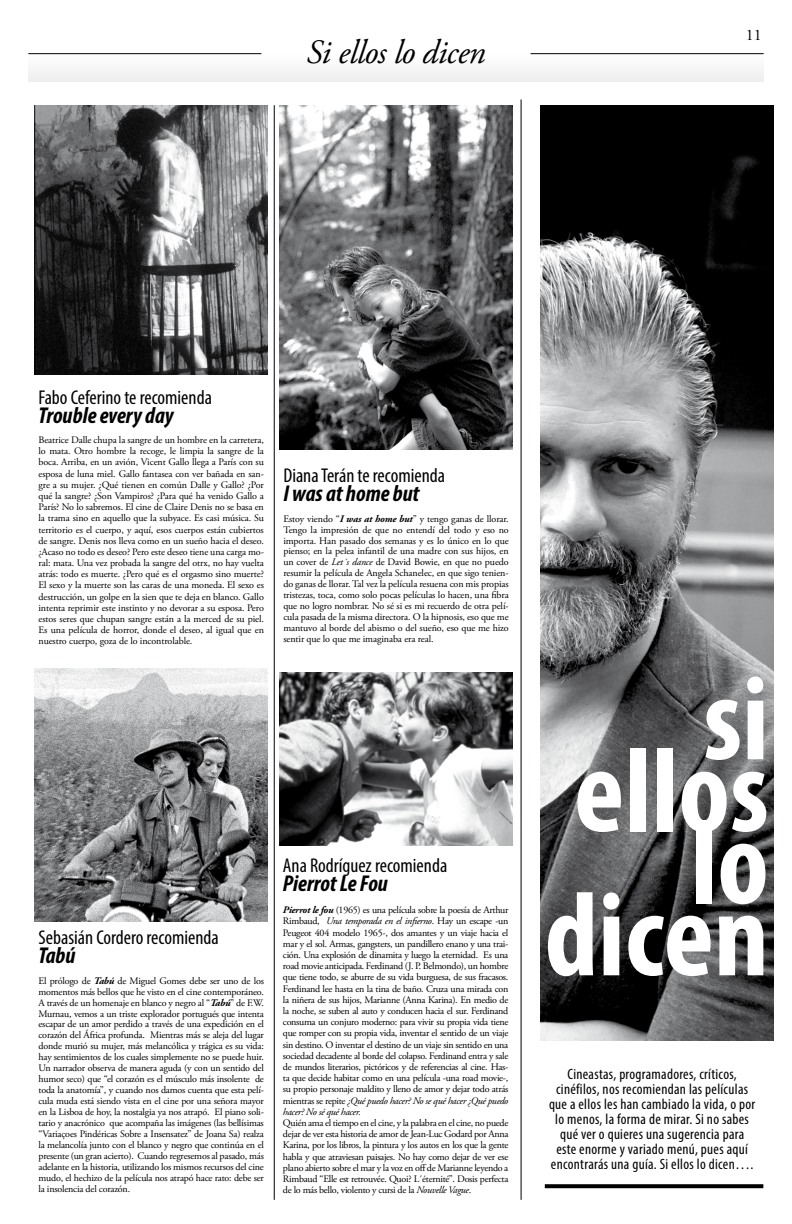
<style>
.page{position:relative;width:792px;height:1224px;background:#fff}
.page>*{position:absolute;margin:0;border:0;box-sizing:border-box;transform-origin:0 0}
.t1{font:700 condensed 120px "Myriad Pro";color:#fff}
.t2{font:italic 34px "Adobe Garamond Pro";letter-spacing:-.02em;color:#000}
.t3{font:italic 700 condensed 23px "Myriad Pro";color:#000}
.t4{font:condensed 20px "Myriad Pro";color:#000}
.t5{font:16px "Adobe Garamond Pro";color:#000}
.t6{font:condensed 15px/15px "Myriad Pro";letter-spacing:.02em;color:#000;text-align:center}
.t7{font:10px/11.2px "Adobe Garamond Pro";letter-spacing:-.02em;color:#000;text-align:justify}
.s1{font-weight:700;font-style:italic}
.s2{font-style:italic}
</style>
<div class="page">
<div style="left:28px;top:54px;width:736px;height:28px;background:#f6f7f7"></div>
<hr style="left:28px;top:53px;width:233px;height:1px;background:#000">
<hr style="left:531px;top:53px;width:233px;height:1px;background:#000">
<svg style="left:545px;top:1184px;width:218px;height:4px"></svg>
<hr style="left:274px;top:105px;width:1px;height:1095px;background:#000">
<hr style="left:521px;top:100px;width:1px;height:1100px;background:#000">
<img style="left:35px;top:668px;width:233px;height:253px">
<img style="left:279px;top:673px;width:233px;height:172px">
<img style="left:35px;top:105px;width:233px;height:270px">
<img style="left:279px;top:105px;width:233px;height:344px">
<img style="left:540px;top:105px;width:234px;height:935px">
<h2 class="t2" style="left:307px;top:32px;width:180px">Si ellos lo dicen</h2>
<h3 class="t5" style="left:746px;top:25px;width:17px">11</h3>
<h3 class="t4" style="left:39px;top:385px;width:175px">Fabo Ceferino te recomienda</h3>
<h3 class="t3" style="left:39px;top:401px;width:137px">Trouble every day</h3>
<p class="t7" style="left:39px;top:434px;width:227px">Beatrice Dalle chupa la sangre de un hombre en la carretera, lo mata. Otro hombre la recoge, le limpia la sangre de la boca. Arriba, en un avión, Vicent Gallo llega a París con su esposa de luna miel. Gallo fantasea con ver bañada en san&shy;gre a su mujer. ¿Qué tienen en común Dalle y Gallo? ¿Por qué la sangre? ¿Son Vampiros? ¿Para qué ha venido Gallo a París? No lo sabremos. El cine de Claire Denis no se basa en la trama sino en aquello que la subyace. Es casi música. Su territorio es el cuerpo, y aquí, esos cuerpos están cubiertos de sangre. Denis nos lleva como en un sueño hacia el deseo. ¿Acaso no todo es deseo? Pero este deseo tiene una carga mo&shy;ral: mata. Una vez probada la sangre del otrx, no hay vuelta atrás: todo es muerte. ¿Pero qué es el orgasmo sino muerte?<br>El sexo y la muerte son las caras de una moneda. El sexo es destrucción, un golpe en la sien que te deja en blanco. Gallo intenta reprimir este instinto y no devorar a su esposa. Pero estos seres que chupan sangre están a la merced de su piel.<br>Es una película de horror, donde el deseo, al igual que en nuestro cuerpo, goza de lo incontrolable.</p>
<h3 class="t4" style="left:283px;top:463px;width:163px">Diana Terán te recomienda</h3>
<h3 class="t3" style="left:283px;top:479px;width:138px">I was at home but</h3>
<p class="t7" style="left:283px;top:513px;width:227px;line-height:10.9px">Estoy viendo “<span class="s1">I was at home but</span>” y tengo ganas de llorar.<br>Tengo la impresión de que no entendí del todo y eso no importa. Han pasado dos semanas y es lo único en lo que pienso; en la pelea infantil de una madre con sus hijos, en un cover de <span class="s2">Let´s dance</span> de David Bowie, en que no puedo resumir la película de Angela Schanelec, en que sigo tenien&shy;do ganas de llorar. Tal vez la película resuena con mis propias tristezas, toca, como solo pocas películas lo hacen, una fibra que no logro nombrar. No sé si es mi recuerdo de otra pelí&shy;cula pasada de la misma directora. O la hipnosis, eso que me mantuvo al borde del abismo o del sueño, eso que me hizo sentir que lo que me imaginaba era real.</p>
<h3 class="t4" style="left:39px;top:925px;width:182px">Sebasián Cordero recomienda</h3>
<h3 class="t3" style="left:39px;top:941px;width:39px">Tabú</h3>
<p class="t7" style="left:39px;top:975px;width:227px;line-height:10.9px">El prólogo de <span class="s1">Tabú</span> de Miguel Gomes debe ser uno de los momentos más bellos que he visto en el cine contemporáneo.<br>A través de un homenaje en blanco y negro al “<span class="s1">Tabú</span>” de F.W.<br>Murnau, vemos a un triste explorador portugués que intenta escapar de un amor perdido a través de una expedición en el corazón del África profunda. Mientras más se aleja del lugar donde murió su mujer, más melancólica y trágica es su vida: hay sentimientos de los cuales simplemente no se puede huir.<br>Un narrador observa de manera aguda (y con un sentido del humor seco) que “el corazón es el músculo más insolente de toda la anatomía”, y cuando nos damos cuenta que esta pelí&shy;cula muda está siendo vista en el cine por una señora mayor en la Lisboa de hoy, la nostalgia ya nos atrapó. El piano soli&shy;tario y anacrónico que acompaña las imágenes (las bellísimas “Variaçoes Pindéricas Sobre a Insensatez” de Joana Sa) realza la melancolía junto con el blanco y negro que continúa en el presente (un gran acierto). Cuando regresemos al pasado, más adelante en la historia, utilizando los mismos recursos del cine mudo, el hechizo de la película nos atrapó hace rato: debe ser la insolencia del corazón.</p>
<h3 class="t4" style="left:283px;top:853px;width:166px">Ana Rodríguez recomienda</h3>
<h3 class="t3" style="left:283px;top:869px;width:107px">Pierrot Le Fou</h3>
<p class="t7" style="left:283px;top:905px;width:227px"><span class="s1">Pierrot le fou</span> (1965) es una película sobre la poesía de Arthur Rimbaud, <span class="s2">Una temporada en el infierno</span>. Hay un escape -un Peugeot 404 modelo 1965-, dos amantes y un viaje hacia el mar y el sol. Armas, gangsters, un pandillero enano y una trai&shy;ción. Una explosión de dinamita y luego la eternidad. Es una road movie anticipada. Ferdinand (J. P. Belmondo), un hombre que tiene todo, se aburre de su vida burguesa, de sus fracasos.<br>Ferdinand lee hasta en la tina de baño. Cruza una mirada con la niñera de sus hijos, Marianne (Anna Karina). En medio de la noche, se suben al auto y conducen hacia el sur. Ferdinand consuma un conjuro moderno: para vivir su propia vida tiene que romper con su propia vida, inventar el sentido de un viaje sin destino. O inventar el destino de un viaje sin sentido en una sociedad decadente al borde del colapso. Ferdinand entra y sale de mundos literarios, pictóricos y de referencias al cine. Has&shy;ta que decide habitar como en una película -una road movie-, su propio personaje maldito y lleno de amor y dejar todo atrás mientras se repite <span class="s2">¿Qué puedo hacer? No se qué hacer ¿Qué puedo hacer? No sé qué hacer.</span></p>
<p class="t7" style="left:283px;top:1118px;width:227px">Quién ama el tiempo en el cine, y la palabra en el cine, no puede dejar de ver esta historia de amor de Jean-Luc Godard por Anna Karina, por los libros, la pintura y los autos en los que la gente habla y que atraviesan paisajes. No hay como dejar de ver ese plano abierto sobre el mar y la voz en off de Marianne leyendo a Rimbaud “Elle est retrouvée. Quoi? L´éternité”. Dosis perfecta de lo más bello, violento y cursi de la <span class="s2">Nouvelle Vague</span>.</p>
<h1 class="t1" style="left:703px;top:644px;width:67px">si</h1>
<h1 class="t1" style="left:574px;top:716px;width:196px">ellos</h1>
<h1 class="t1" style="left:690px;top:788px;width:80px">lo</h1>
<h1 class="t1" style="left:544px;top:860px;width:226px">dicen</h1>
<p class="t6" style="left:549px;top:1066px;width:208px">Cineastas, programadores, críticos, cinéfilos, nos recomiendan las películas que a ellos les han cambiado la vida, o por lo menos, la forma de mirar. Si no sabes qué ver o quieres una sugerencia para este enorme y variado menú, pues aquí encontrarás una guía. Si ellos lo dicen….</p>
</div>
